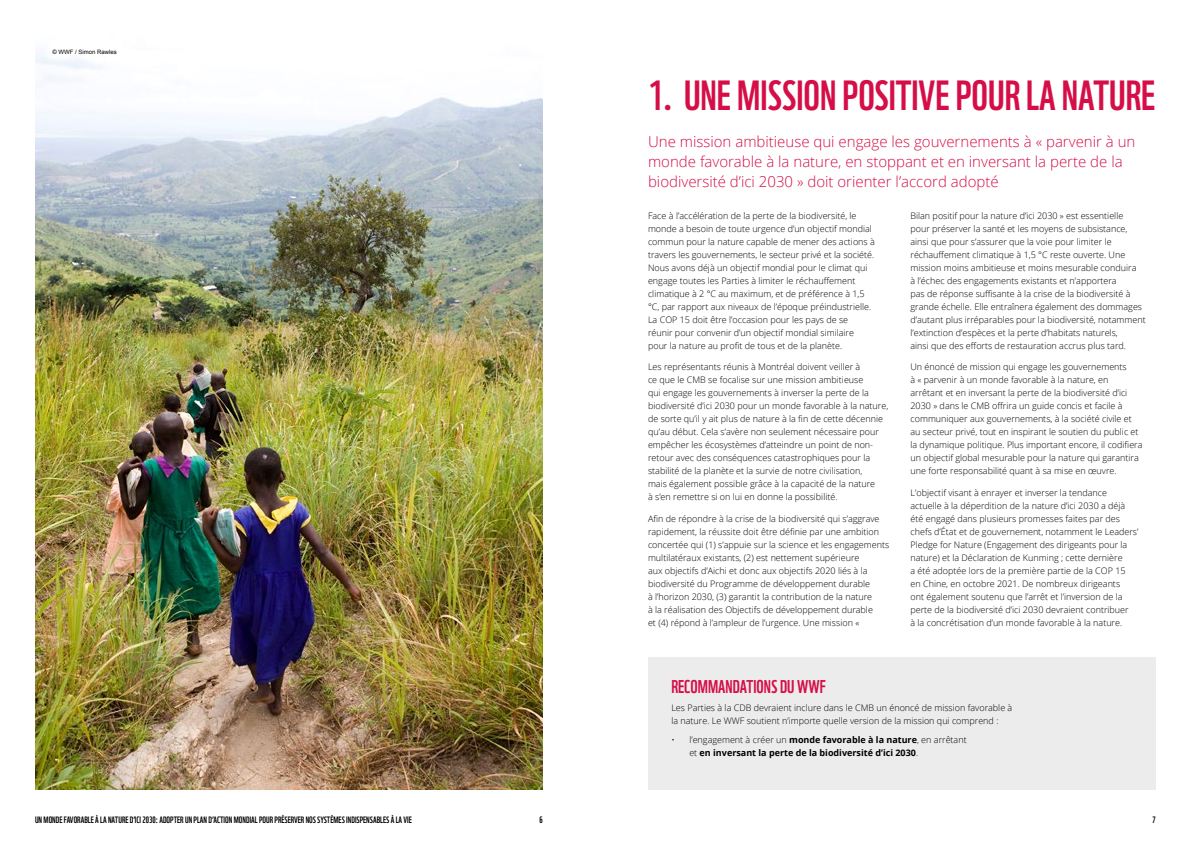
<style>
.page{position:relative;width:1191px;height:842px;background:#fff}
.page>*{position:absolute;margin:0;border:0;box-sizing:border-box;transform-origin:0 0}
.Heading_2{font:41px "WWF";color:#d60e47}
.Contents{font:18px "WWF";color:#d60e47}
.Standfirst{font:300 15px/20px "Open Sans";color:#d60e47}
.Bodycopy{font:300 9px/13px "Open Sans";color:#000}
.Folio{font:9px "WWF";color:#000}
.t1{font:700 9px/13px "Open Sans";color:#000}
.Copyright_Credit{font:6px "Arial";color:#000}
.s1{font-weight:300}
</style>
<div class="page">
<img style="left:35px;top:52px;width:508px;height:737px">
<div style="left:648px;top:657px;width:508px;height:132px;background:#ececec"></div>
<p class="Copyright_Credit" style="left:53px;top:48px;width:66px">© WWF / Simon Rawles</p>
<p class="Folio" style="left:35px;top:813px;width:378px">UN MONDE FAVORABLE À LA NATURE D’ICI 2030: ADOPTER UN PLAN D’ACTION MONDIAL POUR PRÉSERVER NOS SYSTÈMES INDISPENSABLES À LA VIE</p>
<p class="Folio" style="left:539px;top:813px;width:5px">6</p>
<p class="Heading_2" style="left:648px;top:63px;width:509px">1. UNE MISSION POSITIVE POUR LA NATURE</p>
<p class="Standfirst" style="left:648px;top:131px;width:489px">Une mission ambitieuse qui engage les gouvernements à « parvenir à un monde favorable à la nature, en stoppant et en inversant la perte de la biodiversité d’ici 2030 » doit orienter l’accord adopté</p>
<p class="Bodycopy" style="left:648px;top:208px;width:228px">Face à l’accélération de la perte de la biodiversité, le monde a besoin de toute urgence d’un objectif mondial commun pour la nature capable de mener des actions à travers les gouvernements, le secteur privé et la société.<br>Nous avons déjà un objectif mondial pour le climat qui engage toutes les Parties à limiter le réchauffement climatique à 2 °C au maximum, et de préférence à 1,5 °C, par rapport aux niveaux de l’époque préindustrielle.<br>La COP 15 doit être l’occasion pour les pays de se réunir pour convenir d’un objectif mondial similaire pour la nature au profit de tous et de la planète.</p>
<p class="Bodycopy" style="left:648px;top:360px;width:242px">Les représentants réunis à Montréal doivent veiller à<br>ce que le CMB se focalise sur une mission ambitieuse<br>qui engage les gouvernements à inverser la perte de la biodiversité d’ici 2030 pour un monde favorable à la nature, de sorte qu’il y ait plus de nature à la fin de cette décennie qu’au début. Cela s’avère non seulement nécessaire pour empêcher les écosystèmes d’atteindre un point de non&shy;retour avec des conséquences catastrophiques pour la stabilité de la planète et la survie de notre civilisation,<br>mais également possible grâce à la capacité de la nature<br>à s’en remettre si on lui en donne la possibilité.</p>
<p class="Bodycopy" style="left:648px;top:511px;width:243px">Afin de répondre à la crise de la biodiversité qui s’aggrave rapidement, la réussite doit être définie par une ambition concertée qui (1) s’appuie sur la science et les engagements multilatéraux existants, (2) est nettement supérieure<br>aux objectifs d’Aichi et donc aux objectifs 2020 liés à la biodiversité du Programme de développement durable<br>à l’horizon 2030, (3) garantit la contribution de la nature<br>à la réalisation des Objectifs de développement durable<br>et (4) répond à l’ampleur de l’urgence. Une mission «</p>
<p class="Contents" style="left:671px;top:672px;width:156px">RECOMMANDATIONS DU WWF</p>
<p class="Bodycopy" style="left:910px;top:208px;width:237px">Bilan positif pour la nature d’ici 2030 » est essentielle<br>pour préserver la santé et les moyens de subsistance, ainsi que pour s’assurer que la voie pour limiter le réchauffement climatique à 1,5 °C reste ouverte. Une mission moins ambitieuse et moins mesurable conduira<br>à l’échec des engagements existants et n’apportera<br>pas de réponse suffisante à la crise de la biodiversité à grande échelle. Elle entraînera également des dommages d’autant plus irréparables pour la biodiversité, notamment l’extinction d’espèces et la perte d’habitats naturels,<br>ainsi que des efforts de restauration accrus plus tard.</p>
<p class="Bodycopy" style="left:910px;top:360px;width:233px">Un énoncé de mission qui engage les gouvernements<br>à « parvenir à un monde favorable à la nature, en arrêtant et en inversant la perte de la biodiversité d’ici 2030 » dans le CMB offrira un guide concis et facile à communiquer aux gouvernements, à la société civile et au secteur privé, tout en inspirant le soutien du public et la dynamique politique. Plus important encore, il codifiera un objectif global mesurable pour la nature qui garantira une forte responsabilité quant à sa mise en œuvre.</p>
<p class="Bodycopy" style="left:910px;top:485px;width:229px">L’objectif visant à enrayer et inverser la tendance actuelle à la déperdition de la nature d’ici 2030 a déjà été engagé dans plusieurs promesses faites par des chefs d’État et de gouvernement, notamment le Leaders’ Pledge for Nature (Engagement des dirigeants pour la nature) et la Déclaration de Kunming ; cette dernière<br>a été adoptée lors de la première partie de la COP 15<br>en Chine, en octobre 2021. De nombreux dirigeants<br>ont également soutenu que l’arrêt et l’inversion de la perte de la biodiversité d’ici 2030 devraient contribuer<br>à la concrétisation d’un monde favorable à la nature.</p>
<p class="Bodycopy" style="left:671px;top:701px;width:342px">Les Parties à la CDB devraient inclure dans le CMB un énoncé de mission favorable à la nature. Le WWF soutient n’importe quelle version de la mission qui comprend :</p>
<p class="t1" style="left:689px;top:733px;width:279px;text-indent:-18px"><span class="s1">• l’engagement à créer un</span> monde favorable à la nature<span class="s1">, en arrêtant et</span> en inversant la perte de la biodiversité d’ici 2030<span class="s1">.</span></p>
<p class="Folio" style="left:1152px;top:813px;width:5px">7</p>
</div>
